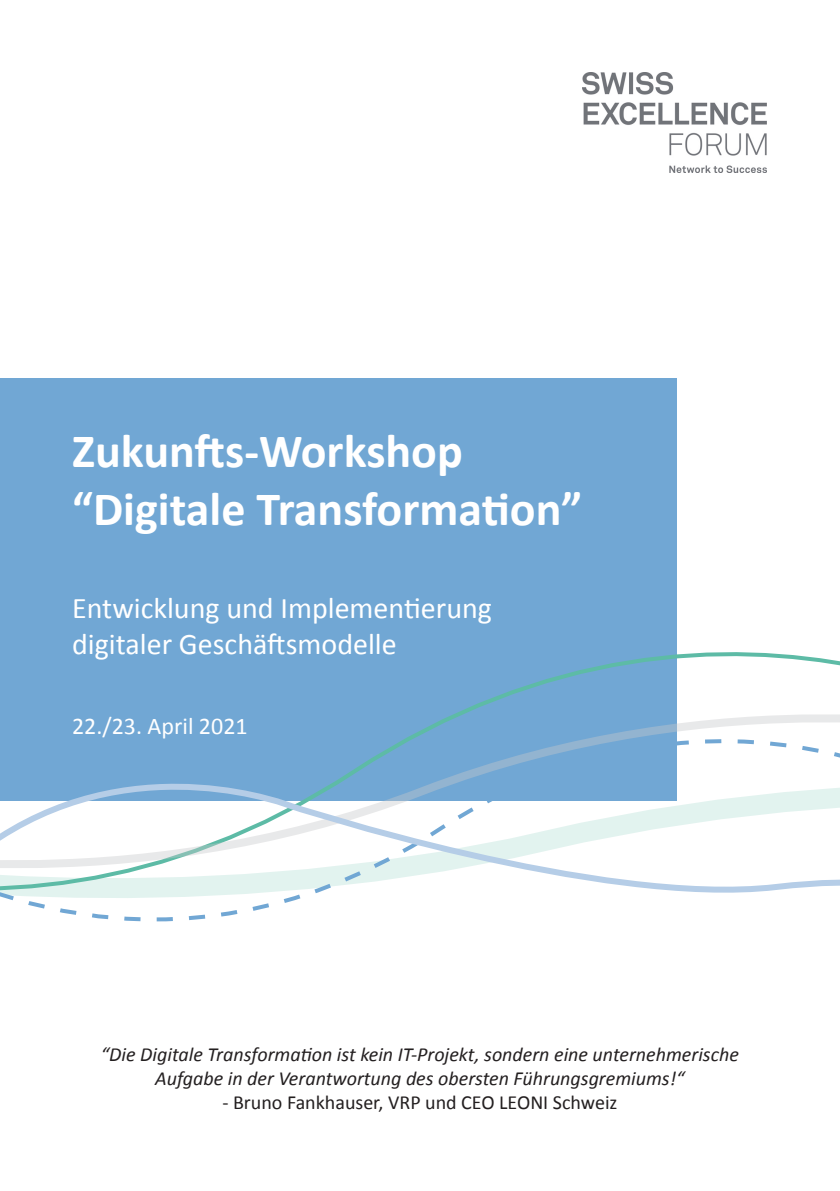
<style>
.page{position:relative;width:840px;height:1191px;background:#fff}
.page>*{position:absolute;margin:0;border:0;box-sizing:border-box;transform-origin:0 0}
.t1{font:700 48px "Calibri";color:#fff}
.t2{font:30px "Calibri";color:#fff}
.t3{font:24px "Calibri";color:#fff}
.t4{font:italic 20px "Calibri";color:#231f20}
.t5{font:20px "Calibri";color:#231f20}
</style>
<div class="page">
<div style="left:0;top:378px;width:676px;height:423px;background:#71a7d4"></div>
<img style="left:582px;top:72px;width:184px;height:100px">
<svg style="left:408px;top:690px;width:431px;height:47px"></svg>
<svg style="left:0;top:737px;width:839px;height:185px"></svg>
<p class="t1" style="left:72px;top:420px;width:392px">Zukunfts-Workshop</p>
<p class="t1" style="left:72px;top:478px;width:511px">“Digitale Transformation”</p>
<p class="t2" style="left:72px;top:589px;width:421px">Entwicklung und Implementierung</p>
<p class="t2" style="left:72px;top:625px;width:326px">digitaler Geschäftsmodelle</p>
<p class="t3" style="left:72px;top:710px;width:177px">22./23. April 2021</p>
<p class="t4" style="left:101px;top:1041px;width:639px">“Die Digitale Transformation ist kein IT-Projekt, sondern eine unternehmerische</p>
<p class="t4" style="left:155px;top:1065px;width:530px">Aufgabe in der Verantwortung des obersten Führungsgremiums!“</p>
<p class="t5" style="left:222px;top:1090px;width:396px">- Bruno Fankhauser, VRP und CEO LEONI Schweiz</p>
</div>
